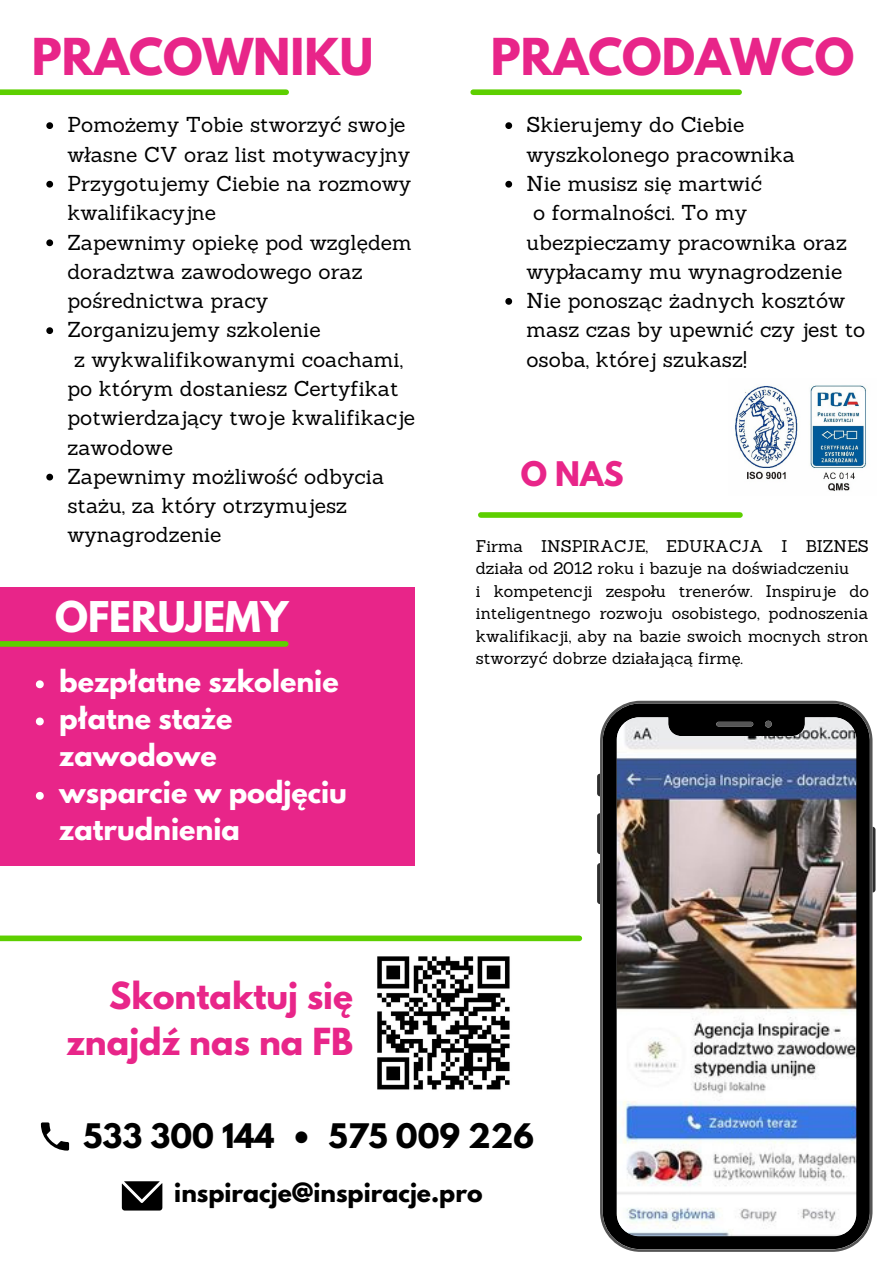
<style>
.page{position:relative;width:894px;height:1264px;background:#fff}
.page>*{position:absolute;margin:0;border:0;box-sizing:border-box;transform-origin:0 0}
.t1{font:700 45px "League Spartan";color:#e82589}
.t2{font:700 37.5px "League Spartan";color:#fff}
.t3{font:700 33px "League Spartan";color:#e82589}
.t4{font:700 30px "League Spartan";color:#000}
.t5{font:700 30px "League Spartan";color:#e82589}
.t6{font:700 27px/37.2px "League Spartan";color:#fff}
.t7{font:700 23.4px "League Spartan";color:#000}
.t8{font:21px/29.2px "Sanchez";color:#000}
.t9{font:16.5px/22.5px "Sanchez";color:#000}
</style>
<div class="page">
<div style="left:473px;top:89px;width:266px;height:6px;background:#5dcf00"></div>
<div style="left:0;top:89px;width:286px;height:6px;background:#5dcf00"></div>
<div style="left:0;top:587px;width:415px;height:279px;background:#e82589"></div>
<svg style="left:597px;top:773px;width:3px;height:23px"></svg>
<svg style="left:597px;top:813px;width:3px;height:41px"></svg>
<svg style="left:597px;top:863px;width:3px;height:41px"></svg>
<svg style="left:872px;top:826px;width:3px;height:66px"></svg>
<img style="left:600px;top:700px;width:272px;height:551px">
<img style="left:377px;top:956px;width:133px;height:134px">
<svg style="left:122px;top:1181px;width:40px;height:29px"></svg>
<svg style="left:41px;top:1122px;width:28px;height:28px"></svg>
<div style="left:0;top:935px;width:579px;height:6px;background:#5dcf00"></div>
<svg style="left:46px;top:122px;width:7px;height:7px"></svg>
<svg style="left:46px;top:181px;width:7px;height:7px"></svg>
<svg style="left:46px;top:239px;width:7px;height:7px"></svg>
<svg style="left:46px;top:327px;width:7px;height:7px"></svg>
<svg style="left:46px;top:473px;width:7px;height:7px"></svg>
<svg style="left:505px;top:122px;width:7px;height:7px"></svg>
<svg style="left:505px;top:181px;width:7px;height:7px"></svg>
<svg style="left:505px;top:298px;width:7px;height:7px"></svg>
<svg style="left:36px;top:680px;width:8px;height:8px"></svg>
<svg style="left:36px;top:717px;width:8px;height:8px"></svg>
<svg style="left:36px;top:791px;width:8px;height:8px"></svg>
<div style="left:0;top:641px;width:285px;height:5px;background:#5dcf00"></div>
<img style="left:735px;top:385px;width:131px;height:106px">
<div style="left:480px;top:512px;width:259px;height:6px;background:#5dcf00"></div>
<p class="t1" style="left:32px;top:34px;width:343px">PRACOWNIKU</p>
<p class="t1" style="left:490px;top:34px;width:365px">PRACODAWCO</p>
<p class="t8" style="left:67px;top:110px;width:344px">Pomożemy Tobie stworzyć swoje własne CV oraz list motywacyjny</p>
<p class="t8" style="left:67px;top:169px;width:345px">Przygotujemy Ciebie na rozmowy kwalifikacyjne</p>
<p class="t8" style="left:67px;top:227px;width:346px">Zapewnimy opiekę pod względem doradztwa zawodowego oraz pośrednictwa pracy</p>
<p class="t8" style="left:67px;top:315px;width:254px">Zorganizujemy szkolenie</p>
<p class="t8" style="left:74px;top:344px;width:330px">z wykwalifikowanymi coachami,</p>
<p class="t8" style="left:67px;top:374px;width:332px">po którym dostaniesz Certyfikat</p>
<p class="t8" style="left:67px;top:403px;width:349px">potwierdzający twoje kwalifikacje</p>
<p class="t8" style="left:67px;top:432px;width:107px">zawodowe</p>
<p class="t8" style="left:67px;top:461px;width:318px">Zapewnimy możliwość odbycia stażu, za który otrzymujesz wynagrodzenie</p>
<p class="t2" style="left:55px;top:598px;width:235px">OFERUJEMY</p>
<p class="t6" style="left:59px;top:665px;width:281px">bezpłatne szkolenie</p>
<p class="t6" style="left:59px;top:702px;width:174px">płatne staże zawodowe</p>
<p class="t6" style="left:59px;top:777px;width:289px">wsparcie w podjęciu zatrudnienia</p>
<p class="t3" style="left:109px;top:979px;width:245px">Skontaktuj się</p>
<p class="t3" style="left:66px;top:1025px;width:288px">znajdź nas na FB</p>
<p class="t8" style="left:526px;top:110px;width:270px">Skierujemy do Ciebie wyszkolonego pracownika</p>
<p class="t8" style="left:526px;top:169px;width:237px">Nie musisz się martwić</p>
<p class="t8" style="left:533px;top:198px;width:216px">o formalności. To my</p>
<p class="t8" style="left:526px;top:227px;width:322px">ubezpieczamy pracownika oraz</p>
<p class="t8" style="left:526px;top:256px;width:317px">wypłacamy mu wynagrodzenie</p>
<p class="t8" style="left:526px;top:286px;width:340px">Nie ponosząc żadnych kosztów masz czas by upewnić czy jest to osoba, której szukasz!</p>
<p class="t5" style="left:520px;top:459px;width:105px">O NAS</p>
<p class="t9" style="left:475px;top:534px;width:394px">Firma INSPIRACJE, EDUKACJA I BIZNES działa od 2012 roku i bazuje na doświadczeniu</p>
<p class="t9" style="left:475px;top:579px;width:394px;text-align:justify">i kompetencji zespołu trenerów. Inspiruje do inteligentnego rozwoju osobistego, podnoszenia kwalifikacji, aby na bazie swoich mocnych stron stworzyć dobrze działającą firmę.</p>
<p class="t4" style="left:83px;top:1120px;width:452px">533 300 144 • 575 009 226</p>
<p class="t7" style="left:174px;top:1181px;width:310px">inspiracje@inspiracje.pro</p>
</div>
